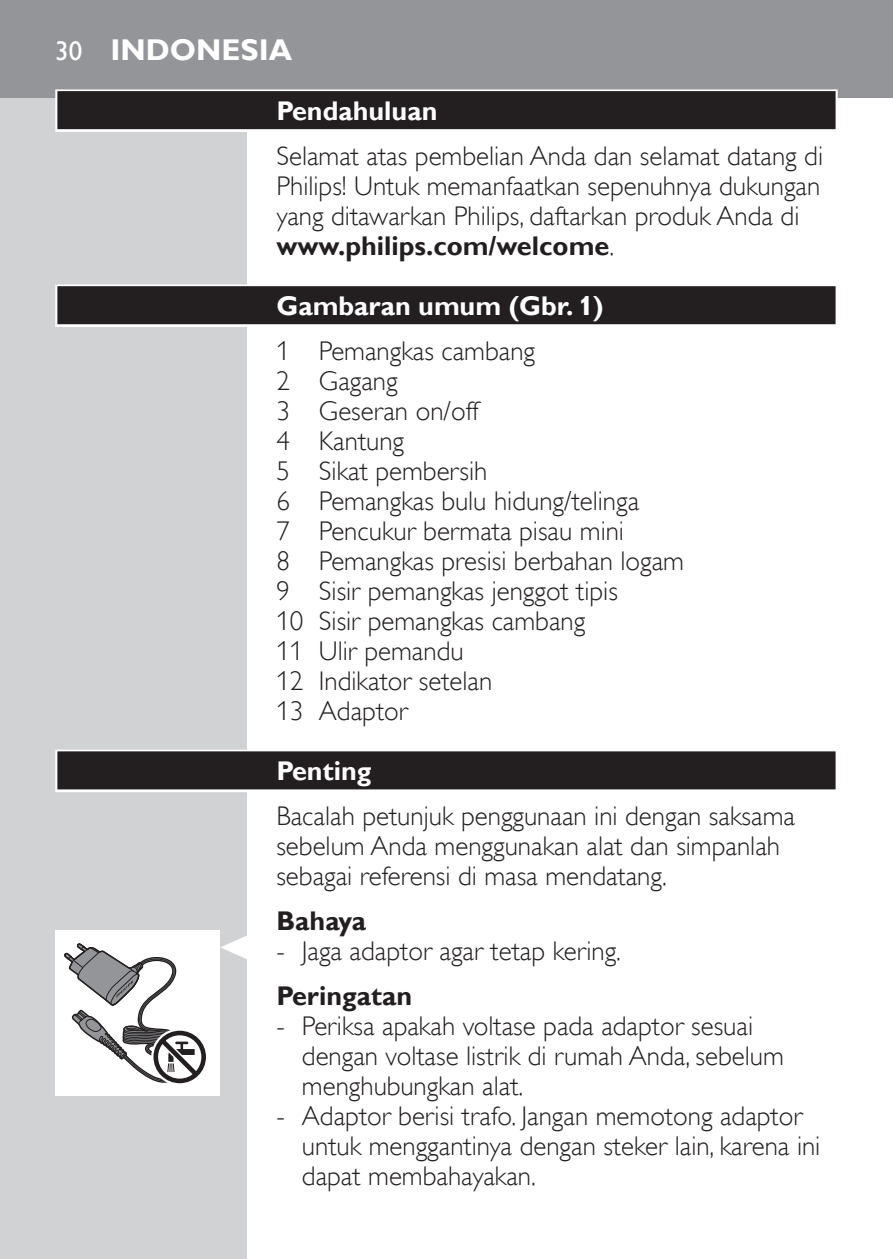
<style>
.page{position:relative;width:893px;height:1259px;background:#fff}
.page>*{position:absolute;margin:0;border:0;box-sizing:border-box;transform-origin:0 0}
.t1{font:700 30px "Gill Sans Alt One WGL";color:#fff}
.t2{font:27px/30px "Gill Sans Alt One WGL Light";color:#231f20}
.t3{font:700 27px "Gill Sans Alt One WGL";color:#231f20}
.t4{font:700 27px "Gill Sans Alt One WGL";color:#fff}
.t5{font:27px "Gill Sans Alt One WGL";color:#fff}
.s1{font-family:"Gill Sans Alt One WGL Light";font-weight:400}
</style>
<div class="page">
<hr style="left:892px;top:98px;width:1px;height:1161px;background:#d1d2d4">
<div style="left:0;top:98px;width:247px;height:1161px;background:#d1d2d4"></div>
<div style="left:0;top:0;width:893px;height:98px;background:#939598"></div>
<div style="left:55px;top:89px;width:783px;height:43px;background:linear-gradient(to right,#dcdbdc,#dcdbdc)"></div>
<div style="left:57px;top:91px;width:779px;height:38px;background:#231f20"></div>
<div style="left:55px;top:284px;width:783px;height:43px;background:linear-gradient(to right,#cccbcb,#cccbcb)"></div>
<div style="left:57px;top:286px;width:779px;height:38px;background:#231f20"></div>
<div style="left:55px;top:749px;width:783px;height:43px;background:linear-gradient(to right,#a3a1a2,#a3a1a2)"></div>
<div style="left:57px;top:751px;width:779px;height:38px;background:#231f20"></div>
<svg style="left:221px;top:935px;width:26px;height:24px"></svg>
<div style="left:55px;top:930px;width:165px;height:165px;background:#fff"></div>
<svg style="left:64px;top:943px;width:142px;height:141px"></svg>
<p class="t5" style="left:55px;top:32px;width:28px">30</p>
<p class="t1" style="left:111px;top:29px;width:183px">INDONESIA</p>
<p class="t4" style="left:276px;top:92px;width:163px">Pendahuluan</p>
<p class="t2" style="left:276px;top:141px;width:548px;text-align:justify">Selamat atas pembelian Anda dan selamat datang di Philips! Untuk memanfaatkan sepenuhnya dukungan yang ditawarkan Philips, daftarkan produk Anda di</p>
<p class="t3" style="left:276px;top:227px;width:339px">www.philips.com/welcome<span class="s1">.</span></p>
<p class="t4" style="left:276px;top:287px;width:329px">Gambaran umum (Gbr. 1)</p>
<p class="t2" style="left:276px;top:336px;width:409px">1 Pemangkas cambang<br>2 Gagang<br>3 Geseran on/off<br>4 Kantung<br>5 Sikat pembersih<br>6 Pemangkas bulu hidung/telinga<br>7 Pencukur bermata pisau mini<br>8 Pemangkas presisi berbahan logam<br>9 Sisir pemangkas jenggot tipis<br>10 Sisir pemangkas cambang<br>11 Ulir pemandu<br>12 Indikator setelan<br>13 Adaptor</p>
<p class="t4" style="left:276px;top:752px;width:96px">Penting</p>
<p class="t2" style="left:276px;top:801px;width:520px">Bacalah petunjuk penggunaan ini dengan saksama sebelum Anda menggunakan alat dan simpanlah sebagai referensi di masa mendatang.</p>
<p class="t3" style="left:276px;top:902px;width:91px">Bahaya</p>
<p class="t2" style="left:276px;top:936px;width:346px">- Jaga adaptor agar tetap kering.</p>
<p class="t3" style="left:276px;top:977px;width:137px">Peringatan</p>
<p class="t2" style="left:302px;top:1011px;width:483px;text-indent:-26px">- Periksa apakah voltase pada adaptor sesuai dengan voltase listrik di rumah Anda, sebelum menghubungkan alat.</p>
<p class="t2" style="left:302px;top:1101px;width:520px;text-indent:-26px">- Adaptor berisi trafo. Jangan memotong adaptor untuk menggantinya dengan steker lain, karena ini dapat membahayakan.</p>
</div>
